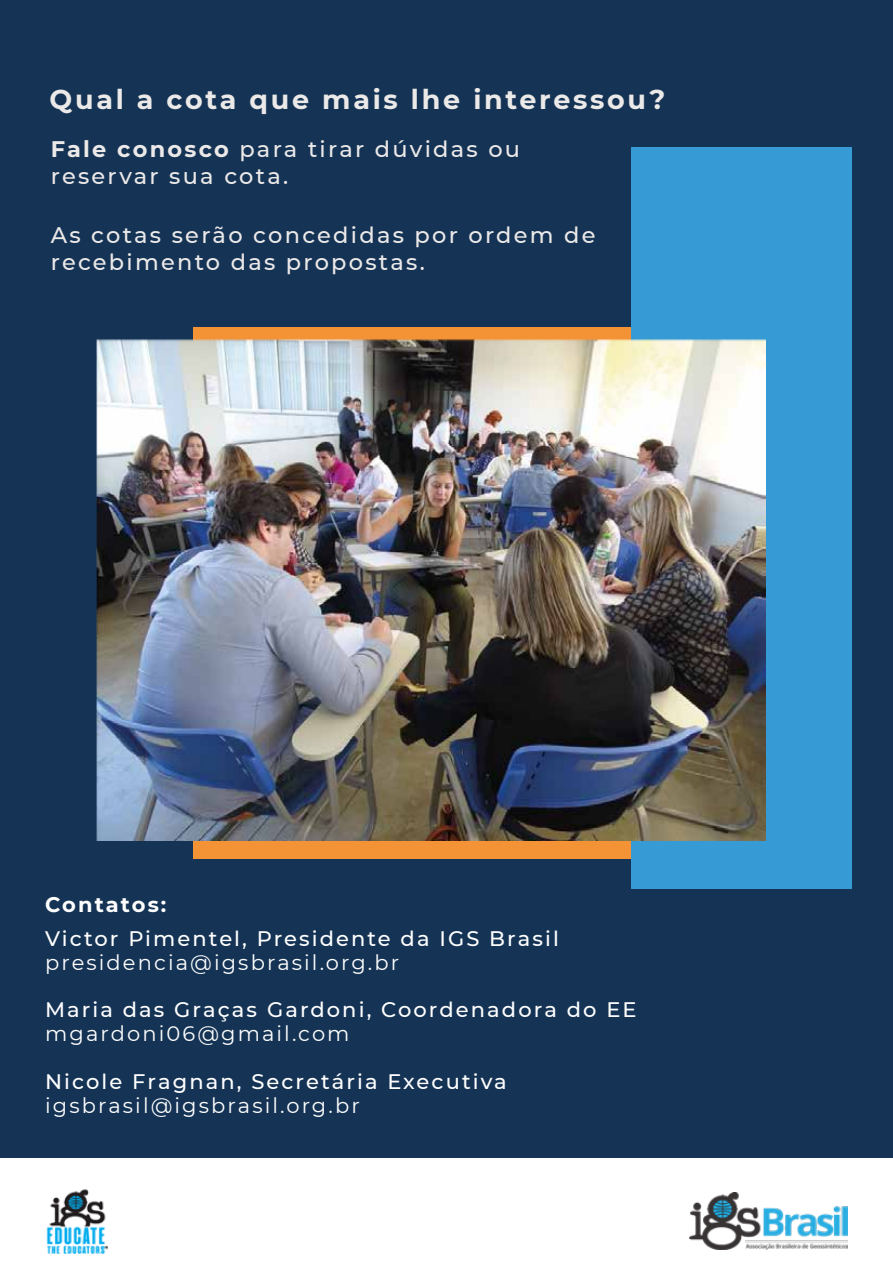
<style>
.page{position:relative;width:893px;height:1263px;background:#153455}
.page>*{position:absolute;margin:0;border:0;box-sizing:border-box;transform-origin:0 0}
.t1{font:700 27px "Montserrat";letter-spacing:.1em;color:#ece9e9}
.t2{font:500 22.5px/27px "Montserrat";letter-spacing:.1em;color:#ece9e9}
.t3{font:500 21px "Montserrat";letter-spacing:.1em;color:#fff}
.t4{font:21px "Montserrat";letter-spacing:.1em;color:#fff}
.t5{font:700 21px "Montserrat";letter-spacing:.1em;color:#fff}
.s1{font-weight:700}
</style>
<div class="page">
<div style="left:193px;top:327px;width:544px;height:531px;background:#f39336"></div>
<div style="left:631px;top:147px;width:221px;height:742px;background:#369ad5"></div>
<img style="left:97px;top:340px;width:668px;height:501px">
<div style="left:0;top:1158px;width:893px;height:105px;background:#fff"></div>
<img style="left:46px;top:1189px;width:62px;height:65px">
<img style="left:689px;top:1192px;width:159px;height:57px">
<p class="t1" style="left:50px;top:79px;width:617px">Qual a cota que mais lhe interessou?</p>
<p class="t2" style="left:51px;top:135px;width:471px"><span class="s1">Fale conosco</span> para tirar dúvidas ou reservar sua cota.</p>
<p class="t2" style="left:51px;top:221px;width:546px">As cotas serão concedidas por ordem de recebimento das propostas.</p>
<p class="t5" style="left:45px;top:889px;width:123px">Contatos:</p>
<p class="t3" style="left:45px;top:924px;width:515px">Victor Pimentel, Presidente da IGS Brasil</p>
<p class="t4" style="left:45px;top:948px;width:356px">presidencia@igsbrasil.org.br</p>
<p class="t3" style="left:45px;top:994px;width:593px">Maria das Graças Gardoni, Coordenadora do EE</p>
<p class="t4" style="left:45px;top:1019px;width:306px">mgardoni06@gmail.com</p>
<p class="t3" style="left:45px;top:1066px;width:463px">Nicole Fragnan, Secretária Executiva</p>
<p class="t4" style="left:45px;top:1091px;width:316px">igsbrasil@igsbrasil.org.br</p>
</div>
